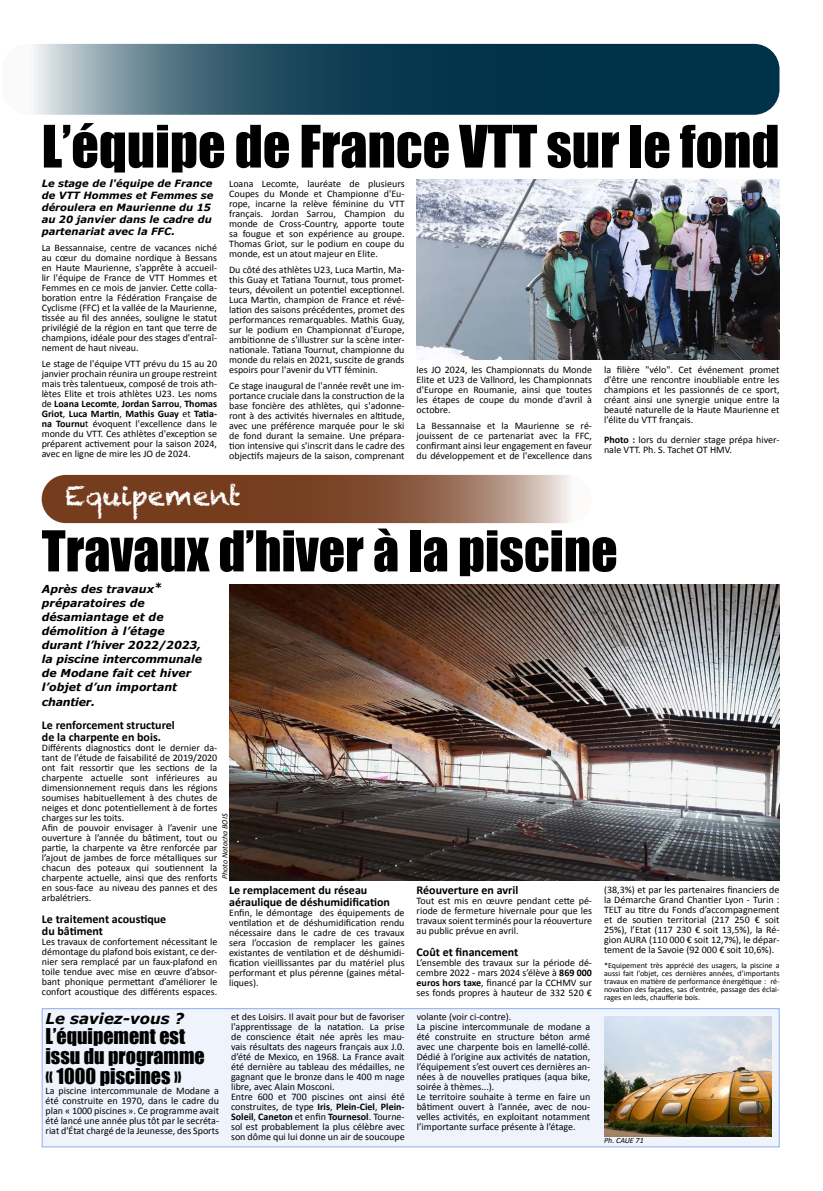
<style>
.page{position:relative;width:823px;height:1191px;background:#fff}
.page>*{position:absolute;margin:0;border:0;box-sizing:border-box;transform-origin:0 0}
.t1{font:54px "Impact";color:#000}
.t2{font:52px "Impact";color:#000}
.t3{font:27px "Chalkduster";color:#fff}
.t4{font:20px/20px "Impact";color:#000}
.t5{font:italic 700 15px "Verdana";color:#000}
.t6{font:700 12px/12px "Calibri";color:#000}
.t7{font:italic 700 11px/14px "Verdana";color:#000}
.t8{font:italic 700 11px "Verdana";letter-spacing:-.02em;color:#000}
.t9{font:10px/10px "Calibri";color:#000;text-align:justify}
.t10{font:italic 700 10px/12px "Verdana";color:#000}
.t11{font:8px/8px "Calibri";color:#000;text-align:justify}
.t12{font:italic 8px "Calibri";color:#000}
.s1{font-weight:700}
</style>
<div class="page">
<svg style="left:42px;top:475px;width:549px;height:48px;fill:#794225"></svg>
<img style="left:416px;top:180px;width:363px;height:179px">
<div style="left:42px;top:1008px;width:736px;height:138px;background:#eef3fc"></div>
<div style="left:42px;top:1008px;width:737px;height:139px;border:1px solid #90afef"></div>
<img style="left:604px;top:1016px;width:167px;height:120px">
<img style="left:229px;top:585px;width:550px;height:296px">
<svg style="left:2px;top:44px;width:777px;height:71px"></svg>
<h1 class="t1" style="left:42px;top:104px;width:739px">L’équipe de France VTT sur le fond</h1>
<p class="t10" style="left:42px;top:177px;width:173px">Le stage de l'équipe de France de VTT Hommes et Femmes se déroulera en Maurienne du 15 au 20 janvier dans le cadre du partenariat avec la FFC.</p>
<p class="t9" style="left:42px;top:242px;width:177px">La Bessannaise, centre de vacances niché au cœur du domaine nordique à Bessans en Haute Maurienne, s'apprête à accueil&shy;lir l'équipe de France de VTT Hommes et Femmes en ce mois de janvier. Cette colla&shy;boration entre la Fédération Française de Cyclisme (FFC) et la vallée de la Maurienne, tissée au fil des années, souligne le statut privilégié de la région en tant que terre de champions, idéale pour des stages d'entraî&shy;nement de haut niveau.</p>
<p class="t9" style="left:42px;top:358px;width:177px">Le stage de l'équipe VTT prévu du 15 au 20 janvier prochain réunira un groupe restreint mais très talentueux, composé de trois ath&shy;lètes Elite et trois athlètes U23. Les noms de <span class="s1">Loana Lecomte</span>, <span class="s1">Jordan Sarrou</span>, <span class="s1">Thomas Griot</span>, <span class="s1">Luca Martin</span>, <span class="s1">Mathis Guay</span> et <span class="s1">Tatia&shy;na Tournu</span>t évoquent l'excellence dans le monde du VTT. Ces athlètes d'exception se préparent activement pour la saison 2024, avec en ligne de mire les JO de 2024.</p>
<p class="t9" style="left:229px;top:178px;width:177px">Loana Lecomte, lauréate de plusieurs Coupes du Monde et Championne d'Eu&shy;rope, incarne la relève féminine du VTT français. Jordan Sarrou, Champion du monde de Cross-Country, apporte toute sa fougue et son expérience au groupe.<br>Thomas Griot, sur le podium en coupe du monde, est un atout majeur en Elite.</p>
<p class="t9" style="left:229px;top:264px;width:177px">Du côté des athlètes U23, Luca Martin, Ma&shy;this Guay et Tatiana Tournut, tous promet&shy;teurs, dévoilent un potentiel exceptionnel.<br>Luca Martin, champion de France et révé&shy;lation des saisons précédentes, promet des performances remarquables. Mathis Guay, sur le podium en Championnat d'Europe, ambitionne de s'illustrer sur la scène inter&shy;nationale. Tatiana Tournut, championne du monde du relais en 2021, suscite de grands espoirs pour l'avenir du VTT féminin.</p>
<p class="t9" style="left:229px;top:380px;width:177px">Ce stage inaugural de l'année revêt une im&shy;portance cruciale dans la construction de la base foncière des athlètes, qui s'adonne&shy;ront à des activités hivernales en altitude, avec une préférence marquée pour le ski de fond durant la semaine. Une prépara&shy;tion intensive qui s'inscrit dans le cadre des objectifs majeurs de la saison, comprenant</p>
<h3 class="t3" style="left:65px;top:480px;width:177px">Equipement</h3>
<p class="t9" style="left:416px;top:364px;width:177px">les JO 2024, les Championnats du Monde Elite et U23 de Vallnord, les Championnats d'Europe en Roumanie, ainsi que toutes les étapes de coupe du monde d'avril à octobre.</p>
<p class="t9" style="left:416px;top:420px;width:177px">La Bessannaise et la Maurienne se ré&shy;jouissent de ce partenariat avec la FFC, confirmant ainsi leur engagement en faveur du développement et de l'excellence dans</p>
<p class="t9" style="left:603px;top:364px;width:177px">la filière "vélo". Cet événement promet d'être une rencontre inoubliable entre les champions et les passionnés de ce sport, créant ainsi une synergie unique entre la beauté naturelle de la Haute Maurienne et l'élite du VTT français.</p>
<p class="t9" style="left:603px;top:434px;width:177px"><span class="s1">Photo :</span> lors du dernier stage prépa hiver&shy;nale VTT. Ph. S. Tachet OT HMV.</p>
<h2 class="t2" style="left:42px;top:510px;width:577px">Travaux d’hiver à la piscine</h2>
<p class="t7" style="left:42px;top:582px;width:162px">Après des travaux* préparatoires de désamiantage et de démolition à l’étage durant l’hiver 2022/2023, la piscine intercommunale de Modane fait cet hiver l’objet d’un important</p>
<p class="t8" style="left:42px;top:695px;width:55px">chantier.</p>
<p class="t6" style="left:42px;top:719px;width:134px">Le renforcement structurel de la charpente en bois.</p>
<p class="t9" style="left:42px;top:742px;width:177px;text-align:left">Différents diagnostics dont le dernier da&shy;tant de l’étude de faisabilité de 2019/2020 ont fait ressortir que les sections de la charpente actuelle sont inférieures au dimensionnement requis dans les régions soumises habituellement à des chutes de neiges et donc potentiellement à de fortes charges sur les toits.<br>Afin de pouvoir envisager à l’avenir une ouverture à l’année du bâtiment, tout ou partie, la charpente va être renforcée par l’ajout de jambes de force métalliques sur chacun des poteaux qui soutiennent la charpente actuelle, ainsi que des renforts en sous-face au niveau des pannes et des arbalétriers.</p>
<p class="t6" style="left:42px;top:913px;width:126px">Le traitement acoustique du bâtiment</p>
<p class="t9" style="left:42px;top:936px;width:177px">Les travaux de confortement nécessitant le démontage du plafond bois existant, ce der&shy;nier sera remplacé par un faux-plafond en toile tendue avec mise en œuvre d’absor&shy;bant phonique permettant d’améliorer le confort acoustique des différents espaces.</p>
<p class="t12" style="left:220px;top:879px;width:67px;rotate:-90deg">Photo Natacha BOIS</p>
<p class="t6" style="left:229px;top:883px;width:162px">Le remplacement du réseau aéraulique de déshumidification</p>
<p class="t9" style="left:229px;top:907px;width:177px">Enfin, le démontage des équipements de ventilation et de déshumidification rendu nécessaire dans le cadre de ces travaux sera l’occasion de remplacer les gaines existantes de ventilation et de déshumidi&shy;fication vieillissantes par du matériel plus performant et plus pérenne (gaines métal&shy;liques).</p>
<p class="t6" style="left:416px;top:883px;width:103px">Réouverture en avril</p>
<p class="t9" style="left:416px;top:895px;width:177px">Tout est mis en œuvre pendant cette pé&shy;riode de fermeture hivernale pour que les travaux soient terminés pour la réouverture au public prévue en avril.</p>
<p class="t6" style="left:416px;top:945px;width:103px">Coût et financement</p>
<p class="t9" style="left:416px;top:957px;width:177px">L’ensemble des travaux sur la période dé&shy;cembre 2022 - mars 2024 s’élève à <span class="s1">869 000 euros hors taxe</span>, financé par la CCHMV sur ses fonds propres à hauteur de 332 520 €</p>
<h3 class="t5" style="left:45px;top:1008px;width:140px">Le saviez-vous ?</h3>
<h3 class="t4" style="left:45px;top:1025px;width:161px">L’équipement est issu du programme « 1000 piscines »</h3>
<p class="t9" style="left:45px;top:1085px;width:175px">La piscine intercommunale de Modane a été construite en 1970, dans le cadre du plan « 1000 piscines ». Ce programme avait été lancé une année plus tôt par le secréta&shy;riat d'État chargé de la Jeunesse, des Sports</p>
<p class="t9" style="left:231px;top:1010px;width:175px;text-align:left">et des Loisirs. Il avait pour but de favoriser l'apprentissage de la natation. La prise de conscience était née après les mau&shy;vais résultats des nageurs français aux J.0. d’été de Mexico, en 1968. La France avait été dernière au tableau des médailles, ne gagnant que le bronze dans le 400 m nage libre, avec Alain Mosconi.<br>Entre 600 et 700 piscines ont ainsi été construites, de type <span class="s1">Iris</span>, <span class="s1">Plein-Ciel</span>, <span class="s1">Plein-Soleil</span>, <span class="s1">Caneton</span> et enfin <span class="s1">Tournesol</span>. Tourne&shy;sol est probablement la plus célèbre avec son dôme qui lui donne un air de soucoupe</p>
<p class="t9" style="left:416px;top:1010px;width:175px;text-align:left">volante (voir ci-contre).<br>La piscine intercommunale de modane a été construite en structure béton armé avec une charpente bois en lamellé-collé.<br>Dédié à l’origine aux activités de natation, l’équipement s’est ouvert ces dernières an&shy;nées à de nouvelles pratiques (aqua bike, soirée à thèmes...).<br>Le territoire souhaite à terme en faire un bâtiment ouvert à l’année, avec de nou&shy;velles activités, en exploitant notamment l’importante surface présente à l’étage.</p>
<p class="t9" style="left:603px;top:883px;width:177px">(38,3%) et par les partenaires financiers de la Démarche Grand Chantier Lyon - Turin :<br>TELT au titre du Fonds d’accompagnement et de soutien territorial (217 250 € soit 25%), l’Etat (117 230 € soit 13,5%), la Ré&shy;gion AURA (110 000 € soit 12,7%), le dépar&shy;tement de la Savoie (92 000 € soit 10,6%).</p>
<p class="t11" style="left:603px;top:960px;width:177px">*Equipement très apprécié des usagers, la piscine a aussi fait l’objet, ces dernières années, d’importants travaux en matière de performance énergétique : ré&shy;novation des façades, sas d’entrée, passage des éclai&shy;rages en leds, chaufferie bois.</p>
<p class="t12" style="left:603px;top:1135px;width:41px">Ph. CAUE 71</p>
</div>
